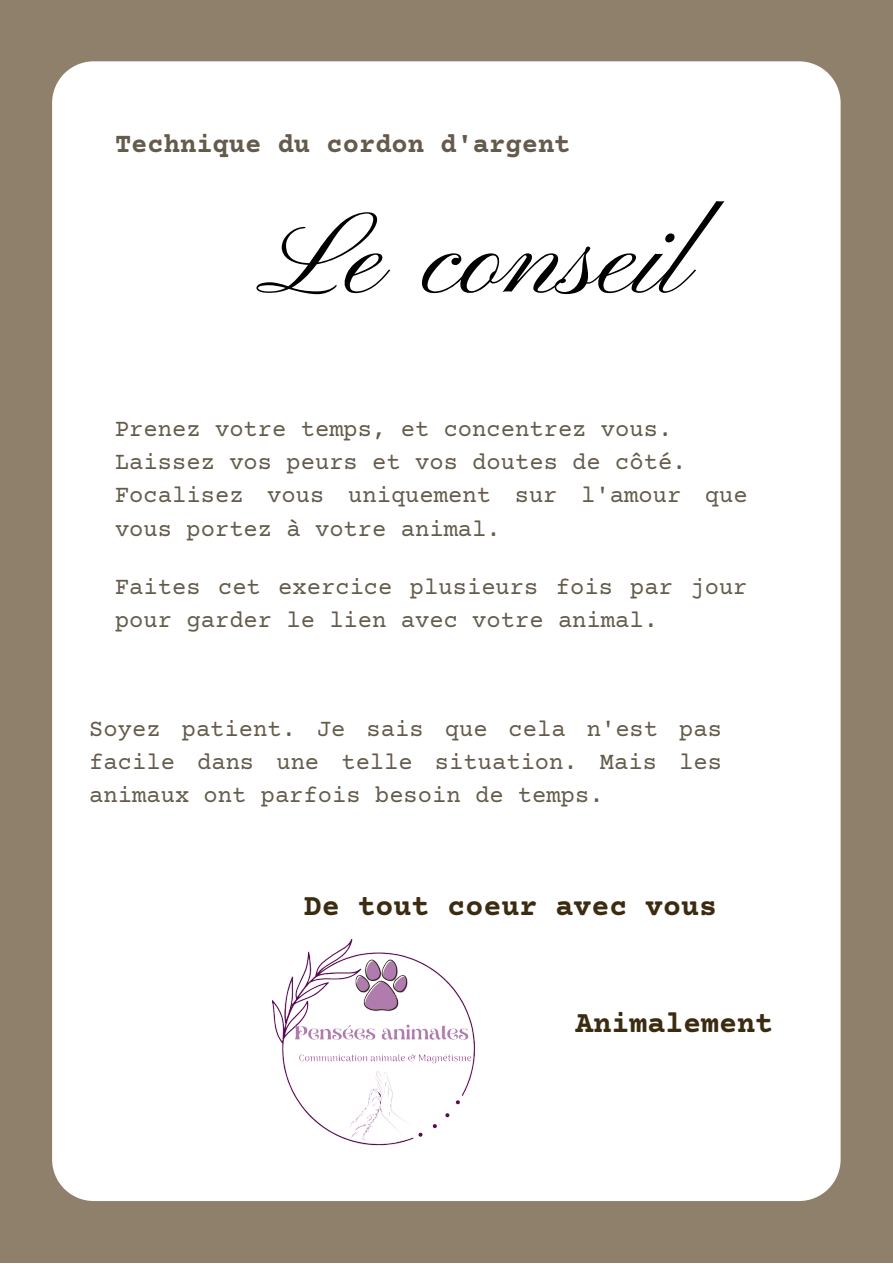
<style>
.page{position:relative;width:893px;height:1264px;background:#fff}
.page>*{position:absolute;margin:0;border:0;box-sizing:border-box;transform-origin:0 0}
.t1{font:117.6px "Pinyon Script";color:#000}
.t2{font:700 30px "Courier Prime";color:#3b2c11}
.t3{font:700 27.15px "Courier Prime";color:#645b4c}
.t4{font:23.85px/33px "Courier Prime";color:#645b4c}
</style>
<div class="page">
<div style="left:0;top:0;width:892px;height:1262px;background:#8e806a"></div>
<div style="left:52px;top:61px;width:788px;height:1139px;background:#fff"></div>
<img style="left:272px;top:939px;width:214px;height:211px">
<p class="t3" style="left:115px;top:131px;width:457px">Technique du cordon d'argent</p>
<p class="t1" style="left:272px;top:191px;width:423px">Le conseil</p>
<p class="t4" style="left:115px;top:414px;width:558px">Prenez votre temps, et concentrez vous.</p>
<p class="t4" style="left:115px;top:447px;width:573px">Laissez vos peurs et vos doutes de côté.</p>
<p class="t4" style="left:115px;top:480px;width:634px">Focalisez vous uniquement sur l'amour que vous portez à votre animal.</p>
<p class="t4" style="left:115px;top:572px;width:634px">Faites cet exercice plusieurs fois par jour pour garder le lien avec votre animal.</p>
<p class="t4" style="left:89px;top:714px;width:634px;text-align:justify">Soyez patient. Je sais que cela n'est pas facile dans une telle situation. Mais les animaux ont parfois besoin de temps.</p>
<p class="t2" style="left:304px;top:891px;width:415px">De tout coeur avec vous</p>
<p class="t2" style="left:575px;top:1008px;width:199px">Animalement</p>
</div>
